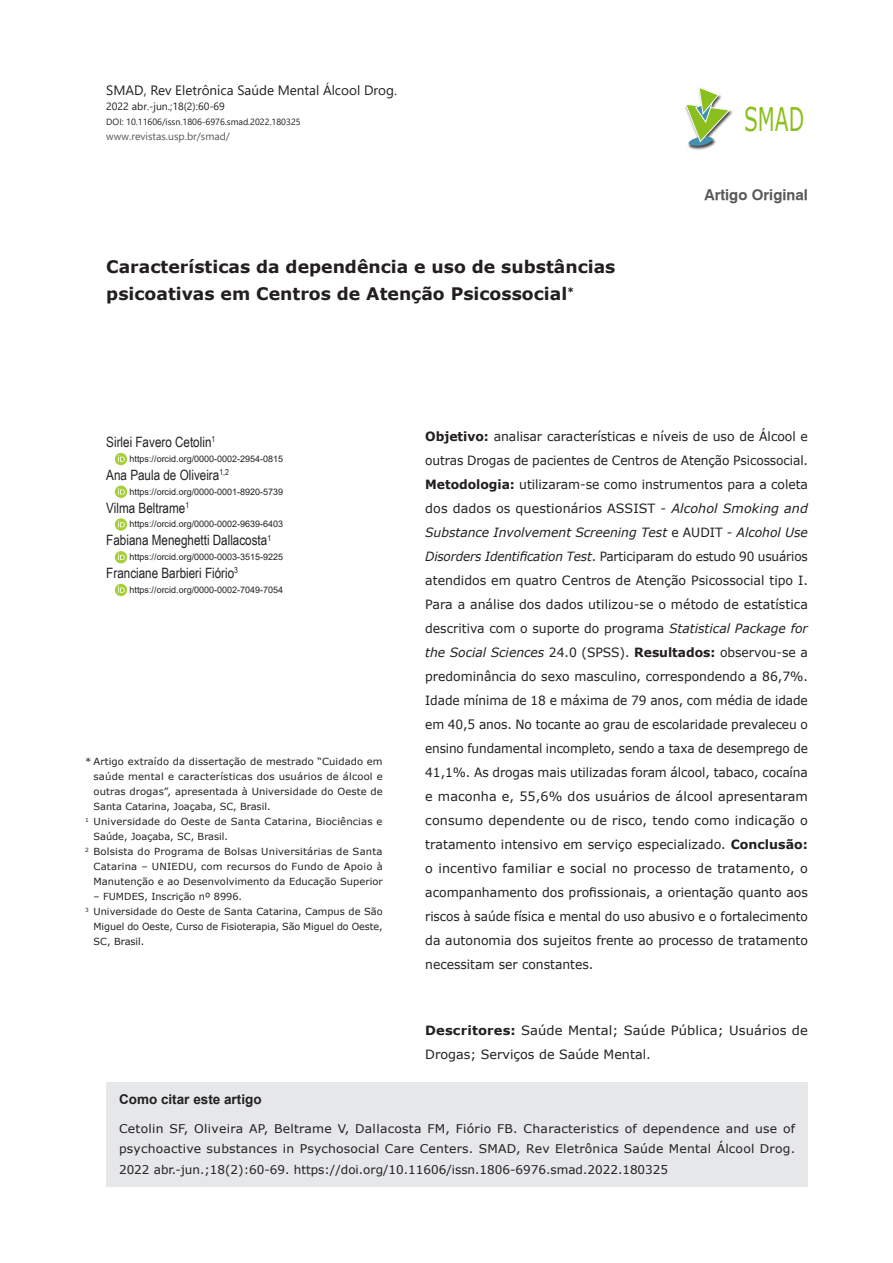
<style>
.page{position:relative;width:893px;height:1263px;background:#fff}
.page>*{position:absolute;margin:0;border:0;box-sizing:border-box;transform-origin:0 0}
.t1{font:32.55px "Verdana";color:#8bbf1d;scale:.62 1}
.Título{font:700 17.25px/27px "Verdana";color:#231f20}
.tipo_artigo{font:700 15px "Geneva";color:#57585a}
.Autor{font:14.25px "Arial Narrow";color:#231f20}
.Cab-Nomedarevista{font:13.5px "Segoe UI";color:#231f20}
.Como_citar_titulo{font:700 13.5px "Arial";color:#231f20}
.Resumo{font:12.75px/24px "Verdana";letter-spacing:-.005em;color:#231f20;text-align:justify}
.Descritores{font:12.75px/24px "Verdana";letter-spacing:.01em;color:#231f20}
.Como_citar_texto{font:12px/20.2px "Verdana";color:#231f20;text-align:justify}
.ano_n_eid{font:10.5px "Segoe UI";color:#231f20}
.site{font:10.5px "Segoe UI";color:#57585a}
.Rodapé_Autor{font:9.75px/15px "Verdana";color:#231f20;text-align:justify}
.ORCID_NOVO{font:9px "Arial";color:#231f20}
.DOI{font:9px "Segoe UI";color:#231f20}
.s1{font-weight:700}
.s2{font-style:italic}
</style>
<div class="page">
<img style="left:688px;top:110px;width:45px;height:40px">
<svg style="left:685px;top:87px;width:46px;height:60px"></svg>
<div style="left:106px;top:1082px;width:702px;height:104px;background:#e6e7e9"></div>
<div style="left:115px;top:453px;width:12px;height:12px;background:#a6cf38;border-radius:50%"></div>
<svg style="left:118px;top:455px;width:7px;height:7px"></svg>
<div style="left:115px;top:486px;width:12px;height:12px;background:#a6cf38;border-radius:50%"></div>
<svg style="left:118px;top:488px;width:7px;height:7px"></svg>
<svg style="left:115px;top:518px;width:12px;height:13px"></svg>
<svg style="left:118px;top:521px;width:7px;height:6px"></svg>
<div style="left:115px;top:551px;width:12px;height:12px;background:#a6cf38;border-radius:50%"></div>
<svg style="left:118px;top:553px;width:7px;height:7px"></svg>
<div style="left:115px;top:584px;width:12px;height:12px;background:#a6cf38;border-radius:50%"></div>
<svg style="left:118px;top:586px;width:7px;height:7px"></svg>
<p class="Cab-Nomedarevista" style="left:106px;top:77px;width:292px">SMAD, Rev Eletrônica Saúde Mental Álcool Drog.</p>
<p class="ano_n_eid" style="left:106px;top:96px;width:120px">2022 abr.-jun.;18(2):60-69</p>
<p class="DOI" style="left:106px;top:113px;width:196px">DOI: 10.11606/issn.1806-6976.smad.2022.180325</p>
<p class="site" style="left:106px;top:126px;width:125px">www.revistas.usp.br/smad/</p>
<p class="Título" style="left:106px;top:253px;width:511px">Características da dependência e uso de substâncias psicoativas em Centros de Atenção Psicossocial<sup>*</sup></p>
<h1 class="t1" style="left:744px;top:97px;width:99px">SMAD</h1>
<p class="tipo_artigo" style="left:704px;top:186px;width:105px">Artigo Original</p>
<p class="Autor" style="left:106px;top:432px;width:110px">Sirlei Favero Cetolin<sup>1</sup></p>
<p class="ORCID_NOVO" style="left:130px;top:453px;width:155px">https://orcid.org/0000-0002-2954-0815</p>
<p class="Autor" style="left:106px;top:464px;width:124px">Ana Paula de Oliveira<sup>1,2</sup></p>
<p class="ORCID_NOVO" style="left:130px;top:485px;width:155px">https://orcid.org/0000-0001-8920-5739</p>
<p class="Autor" style="left:106px;top:497px;width:84px">Vilma Beltrame<sup>1</sup></p>
<p class="ORCID_NOVO" style="left:130px;top:518px;width:155px">https://orcid.org/0000-0002-9639-6403</p>
<p class="Autor" style="left:106px;top:530px;width:166px">Fabiana Meneghetti Dallacosta<sup>1</sup></p>
<p class="ORCID_NOVO" style="left:130px;top:551px;width:155px">https://orcid.org/0000-0003-3515-9225</p>
<p class="Autor" style="left:106px;top:563px;width:133px">Franciane Barbieri Fiório<sup>3</sup></p>
<p class="ORCID_NOVO" style="left:130px;top:583px;width:155px">https://orcid.org/0000-0002-7049-7054</p>
<p class="Rodapé_Autor" style="left:94px;top:754px;width:291px;text-indent:-9px">* Artigo extraído da dissertação de mestrado “Cuidado em saúde mental e características dos usuários de álcool e outras drogas”, apresentada à Universidade do Oeste de Santa Catarina, Joaçaba, SC, Brasil.</p>
<p class="Rodapé_Autor" style="left:94px;top:814px;width:290px;text-indent:-9px"><sup>1</sup> Universidade do Oeste de Santa Catarina, Biociências e<br>Saúde, Joaçaba, SC, Brasil.</p>
<p class="Rodapé_Autor" style="left:94px;top:844px;width:291px;text-indent:-9px"><sup>2</sup> Bolsista do Programa de Bolsas Universitárias de Santa Catarina – UNIEDU, com recursos do Fundo de Apoio à Manutenção e ao Desenvolvimento da Educação Superior</p>
<p class="Rodapé_Autor" style="left:94px;top:889px;width:150px">– FUMDES, Inscrição nº 8996.</p>
<p class="Rodapé_Autor" style="left:94px;top:904px;width:291px;text-indent:-9px"><sup>3</sup> Universidade do Oeste de Santa Catarina, Campus de São Miguel do Oeste, Curso de Fisioterapia, São Miguel do Oeste, SC, Brasil.</p>
<p class="Resumo" style="left:425px;top:424px;width:384px"><span class="s1">Objetivo:</span> analisar características e níveis de uso de Álcool e outras Drogas de pacientes de Centros de Atenção Psicossocial.<br><span class="s1">Metodologia:</span> utilizaram-se como instrumentos para a coleta dos dados os questionários ASSIST - <span class="s2">Alcohol Smoking and Substance Involvement Screening Test</span> e AUDIT - <span class="s2">Alcohol Use Disorders Identification Test</span>. Participaram do estudo 90 usuários atendidos em quatro Centros de Atenção Psicossocial tipo I.<br>Para a análise dos dados utilizou-se o método de estatística descritiva com o suporte do programa <span class="s2">Statistical Package for the Social Sciences</span> 24.0 (SPSS). <span class="s1">Resultados:</span> observou-se a predominância do sexo masculino, correspondendo a 86,7%.<br>Idade mínima de 18 e máxima de 79 anos, com média de idade em 40,5 anos. No tocante ao grau de escolaridade prevaleceu o ensino fundamental incompleto, sendo a taxa de desemprego de 41,1%. As drogas mais utilizadas foram álcool, tabaco, cocaína e maconha e, 55,6% dos usuários de álcool apresentaram consumo dependente ou de risco, tendo como indicação o tratamento intensivo em serviço especializado. <span class="s1">Conclusão: </span>o incentivo familiar e social no processo de tratamento, o acompanhamento dos profissionais, a orientação quanto aos riscos à saúde física e mental do uso abusivo e o fortalecimento da autonomia dos sujeitos frente ao processo de tratamento necessitam ser constantes.</p>
<p class="Descritores" style="left:425px;top:1018px;width:384px"><span class="s1">Descritores:</span> Saúde Mental; Saúde Pública; Usuários de<br>Drogas; Serviços de Saúde Mental.</p>
<p class="Como_citar_titulo" style="left:119px;top:1090px;width:144px">Como citar este artigo</p>
<p class="Como_citar_texto" style="left:119px;top:1118px;width:678px">Cetolin SF, Oliveira AP, Beltrame V, Dallacosta FM, Fiório FB. Characteristics of dependence and use of psychoactive substances in Psychosocial Care Centers. SMAD, Rev Eletrônica Saúde Mental Álcool Drog.<br>2022 abr.-jun.;18(2):60-69. https://doi.org/10.11606/issn.1806-6976.smad.2022.180325</p>
</div>
